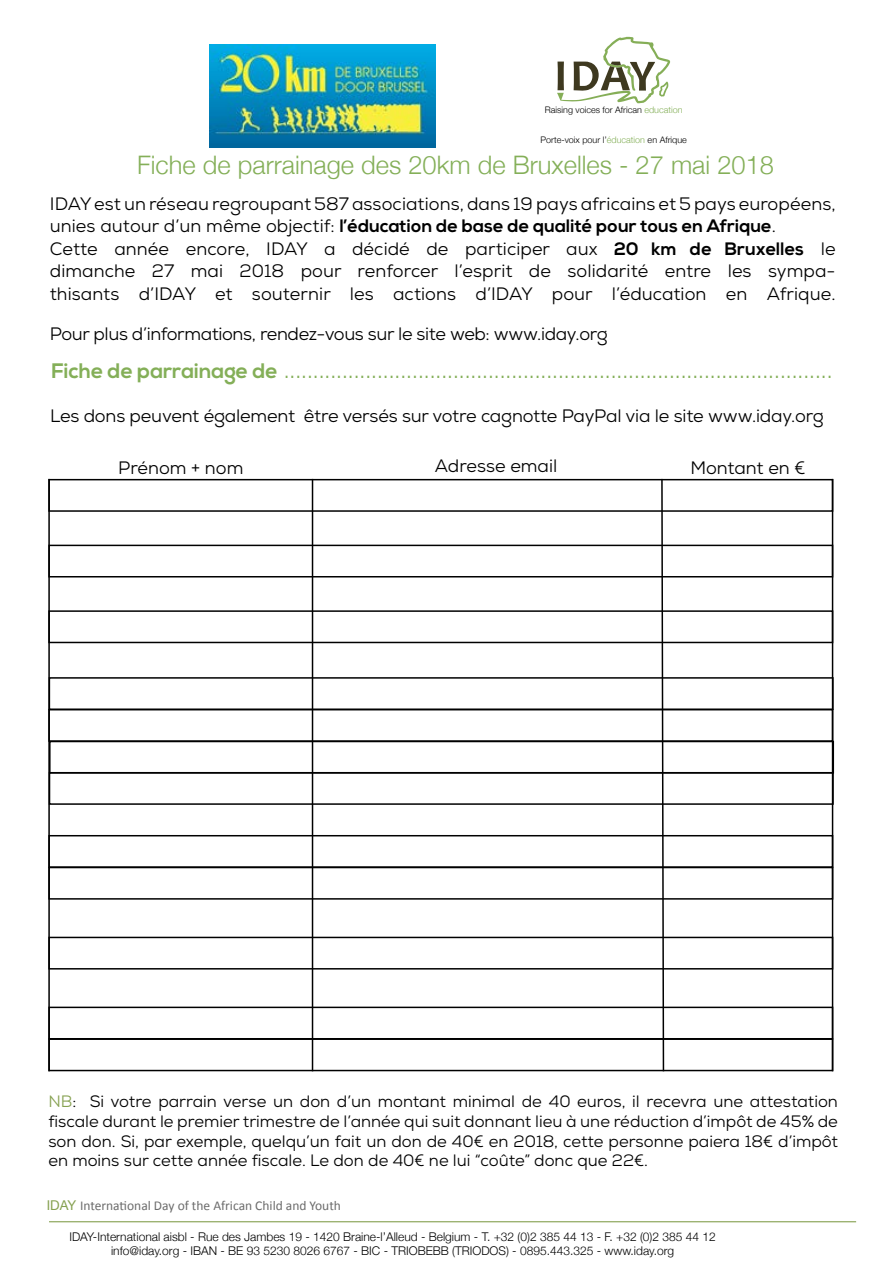
<style>
.page{position:relative;width:893px;height:1263px;background:#fff}
.page>*{position:absolute;margin:0;border:0;box-sizing:border-box;transform-origin:0 0}
.t1{font:300 25.5px "Helvetica Neue";color:#84af58}
.t2{font:300 21px "Helvetica Neue";color:#84af58}
.t3{font:18px/22.5px "Nexa";color:#000}
.t4{font:18px "Nexa";letter-spacing:-.02em;color:#000}
.t5{font:16.5px/19.8px "Nexa";color:#000;text-align:justify}
.t6{font:13.5px "Calibri";color:#6c6c6c}
.t7{font:300 12px/14.4px "Helvetica Neue";color:#000;text-align:center}
.t8{font:300 9px "Helvetica Neue";color:#000}
.s1{color:#84af58}
.s2{font-weight:700}
.s3{font-family:"Nexa";font-weight:700}
.s4{color:#86a151}
.s5{font-family:"Helvetica Neue";color:#86a151}
</style>
<div class="page">
<img style="left:210px;top:45px;width:226px;height:103px">
<svg style="left:557px;top:37px;width:113px;height:66px"></svg>
<div style="left:48px;top:479px;width:785px;height:33px;border:2px solid #000"></div>
<div style="left:48px;top:545px;width:785px;height:32px;border:2px solid #000"></div>
<div style="left:48px;top:610px;width:785px;height:33px;border:2px solid #000"></div>
<div style="left:49px;top:677px;width:785px;height:33px;border:2px solid #000"></div>
<div style="left:49px;top:741px;width:785px;height:33px;border:2px solid #000"></div>
<div style="left:49px;top:772px;width:785px;height:33px;border:2px solid #000"></div>
<div style="left:48px;top:835px;width:785px;height:33px;border:2px solid #000"></div>
<div style="left:48px;top:867px;width:785px;height:33px;border:2px solid #000"></div>
<div style="left:48px;top:937px;width:785px;height:32px;border:2px solid #000"></div>
<div style="left:48px;top:1007px;width:785px;height:32px;border:2px solid #000"></div>
<div style="left:48px;top:1038px;width:785px;height:33px;border:2px solid #000"></div>
<hr style="left:48px;top:479px;width:2px;height:592px;background:#000">
<hr style="left:832px;top:479px;width:1px;height:592px;background:#000">
<hr style="left:312px;top:479px;width:1px;height:592px;background:#000">
<svg style="left:660px;top:478px;width:5px;height:594px"></svg>
<hr style="left:49px;top:1221px;width:807px;height:1px;background:#86a151">
<p class="t8" style="left:545px;top:103px;width:139px">Raising voices for African <span class="s1">education</span></p>
<p class="t8" style="left:541px;top:133px;width:148px">Porte-voix pour l’<span class="s1">éducation</span> en Afrique</p>
<h1 class="t1" style="left:137px;top:145px;width:638px">Fiche de parrainage des 20km de Bruxelles - 27 mai 2018</h1>
<p class="t3" style="left:50px;top:192px;width:787px">IDAY est un réseau regroupant 587 associations, dans 19 pays africains et 5 pays européens, unies autour d’un même objectif: <span class="s2">l’éducation de base de qualité pour tous en Afrique</span>.<br>Cette année encore, IDAY a décidé de participer aux <span class="s2">20 km de Bruxelles</span> le dimanche 27 mai 2018 pour renforcer l’esprit de solidarité entre les sympa&shy;thisants d’IDAY et souternir les actions d’IDAY pour l’éducation en Afrique.</p>
<p class="t4" style="left:50px;top:322px;width:559px">Pour plus d’informations, rendez-vous sur le site web: www.iday.org</p>
<p class="t2" style="left:51px;top:354px;width:782px"><span class="s3">Fiche de parrainage de</span> ..............................................................................................</p>
<p class="t3" style="left:50px;top:404px;width:775px">Les dons peuvent également être versés sur votre cagnotte PayPal via le site www.iday.org</p>
<p class="t3" style="left:118px;top:457px;width:127px">Prénom + nom</p>
<p class="t3" style="left:435px;top:455px;width:124px">Adresse email</p>
<p class="t3" style="left:690px;top:457px;width:117px">Montant en €</p>
<p class="t5" style="left:48px;top:1091px;width:791px"><span class="s4">NB</span>: Si votre parrain verse un don d’un montant minimal de 40 euros, il recevra une attestation fiscale durant le premier trimestre de l’année qui suit donnant lieu à une réduction d’impôt de 45% de son don. Si, par exemple, quelqu’un fait un don de 40€ en 2018, cette personne paiera 18€ d’impôt en moins sur cette année fiscale. Le don de 40€ ne lui “coûte” donc que 22€.</p>
<p class="t6" style="left:47px;top:1197px;width:296px"><span class="s5">IDAY</span> International Day of the African Child and Youth</p>
<p class="t7" style="left:69px;top:1229px;width:648px">IDAY-International aisbl - Rue des Jambes 19 - 1420 Braine-l’Alleud - Belgium - T. +32 (0)2 385 44 13 - F. +32 (0)2 385 44 12 info@iday.org - IBAN - BE 93 5230 8026 6767 - BIC - TRIOBEBB (TRIODOS) - 0895.443.325 - www.iday.org</p>
</div>
